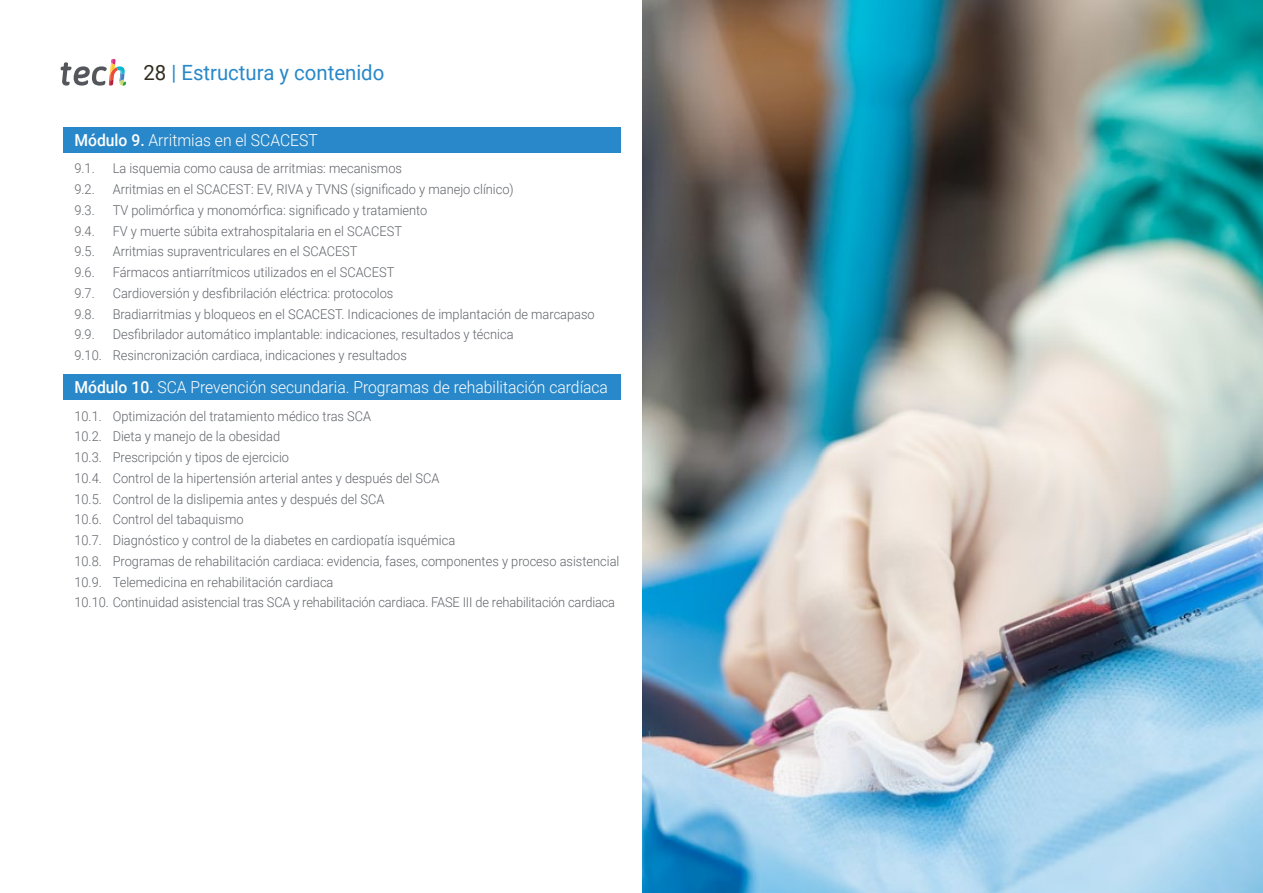
<style>
.page{position:relative;width:1263px;height:893px;background:#fff}
.page>*{position:absolute;margin:0;border:0;box-sizing:border-box;transform-origin:0 0}
.t1{font:21px "Roboto";color:#2988c9}
.t2{font:300 16.5px "Roboto";color:#fff;scale:.95 1}
.t3{font:300 13.5px/20.7px "Roboto";color:#61646a;scale:.95 1}
.s1{color:#312e20}
.s2{font-weight:500}
</style>
<div class="page">
<div style="left:63px;top:128px;width:558px;height:25px;background:#2988c9"></div>
<div style="left:63px;top:375px;width:558px;height:25px;background:#2988c9"></div>
<svg style="left:61px;top:59px;width:65px;height:27px"></svg>
<img style="left:642px;top:0;width:621px;height:893px">
<h1 class="t1" style="left:144px;top:57px;width:242px"><span class="s1">28</span> | Estructura y contenido</h1>
<p class="t2" style="left:74px;top:129px;width:258px"><span class="s2">Módulo 9.</span> Arritmias en el SCACEST</p>
<p class="t3" style="left:74px;top:158px;width:23px">9.1.</p>
<p class="t3" style="left:113px;top:158px;width:306px">La isquemia como causa de arritmias: mecanismos</p>
<p class="t3" style="left:74px;top:179px;width:23px">9.2.</p>
<p class="t3" style="left:113px;top:179px;width:424px">Arritmias en el SCACEST: EV, RIVA y TVNS (significado y manejo clínico)</p>
<p class="t3" style="left:74px;top:199px;width:23px">9.3.</p>
<p class="t3" style="left:113px;top:199px;width:333px">TV polimórfica y monomórfica: significado y tratamiento</p>
<p class="t3" style="left:74px;top:220px;width:23px">9.4.</p>
<p class="t3" style="left:113px;top:220px;width:306px">FV y muerte súbita extrahospitalaria en el SCACEST</p>
<p class="t3" style="left:74px;top:241px;width:23px">9.5.</p>
<p class="t3" style="left:113px;top:241px;width:259px">Arritmias supraventriculares en el SCACEST</p>
<p class="t3" style="left:74px;top:262px;width:23px">9.6.</p>
<p class="t3" style="left:113px;top:262px;width:298px">Fármacos antiarrítmicos utilizados en el SCACEST</p>
<p class="t3" style="left:74px;top:282px;width:23px">9.7.</p>
<p class="t3" style="left:113px;top:282px;width:297px">Cardioversión y desfibrilación eléctrica: protocolos</p>
<p class="t3" style="left:74px;top:303px;width:23px">9.8.</p>
<p class="t3" style="left:113px;top:303px;width:509px">Bradiarritmias y bloqueos en el SCACEST. Indicaciones de implantación de marcapaso</p>
<p class="t3" style="left:74px;top:324px;width:23px">9.9.</p>
<p class="t3" style="left:74px;top:324px;width:464px;text-indent:38px">Desfibrilador automático implantable: indicaciones, resultados y técnica<br>9.10. Resincronización cardiaca, indicaciones y resultados</p>
<p class="t2" style="left:74px;top:376px;width:563px"><span class="s2">Módulo 10.</span> SCA Prevención secundaria. Programas de rehabilitación cardíaca</p>
<p class="t3" style="left:74px;top:405px;width:575px">10.1. Optimización del tratamiento médico tras SCA<br>10.2. Dieta y manejo de la obesidad<br>10.3. Prescripción y tipos de ejercicio<br>10.4. Control de la hipertensión arterial antes y después del SCA<br>10.5. Control de la dislipemia antes y después del SCA<br>10.6. Control del tabaquismo<br>10.7. Diagnóstico y control de la diabetes en cardiopatía isquémica<br>10.8. Programas de rehabilitación cardiaca: evidencia, fases, componentes y proceso asistencial 10.9. Telemedicina en rehabilitación cardiaca<br>10.10. Continuidad asistencial tras SCA y rehabilitación cardiaca. FASE III de rehabilitación cardiaca</p>
</div>
